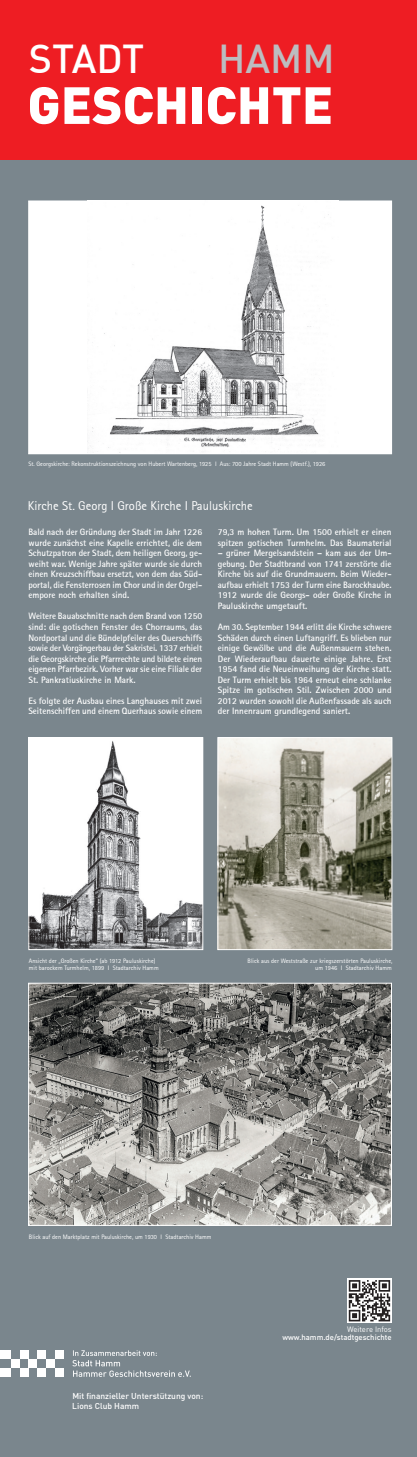
<style>
.page{position:relative;width:417px;height:1457px;background:#fff}
.page>*{position:absolute;margin:0;border:0;box-sizing:border-box;transform-origin:0 0}
.t1{font:900 51.45px "DIN";color:#fff}
.t2{font:500 39.55px "DIN";letter-spacing:-.01em;color:#fff}
.t3{font:500 39.55px "DIN";color:#bcbdc0}
.t4{font:12.6px "Agfa Rotis Sans Serif";color:#fff}
.t5{font:700 9.1px/10.5px "Agfa Rotis Sans Serif";color:#fff;text-align:justify}
.t6{font:500 8.4px/10.1px "DIN";color:#fff}
.t7{font:500 7.7px "DIN";color:#fff}
.t8{font:7.7px "DIN";color:#fff}
.t9{font:6.3px/7px "Agfa Rotis Sans Serif";color:#fff;text-align:right}
</style>
<div class="page">
<div style="left:0;top:160px;width:417px;height:1296px;background:#7a868d"></div>
<div style="left:0;top:0;width:417px;height:159px;background:#ee1d23"></div>
<div style="left:0;top:1350px;width:11px;height:9px;background:#fff"></div>
<div style="left:20px;top:1350px;width:8px;height:9px;background:#fff"></div>
<div style="left:37px;top:1350px;width:9px;height:9px;background:#fff"></div>
<div style="left:55px;top:1350px;width:9px;height:9px;background:#fff"></div>
<div style="left:46px;top:1359px;width:9px;height:9px;background:#fff"></div>
<div style="left:11px;top:1359px;width:9px;height:9px;background:#fff"></div>
<div style="left:28px;top:1359px;width:9px;height:9px;background:#fff"></div>
<div style="left:0;top:1368px;width:11px;height:8px;background:#fff"></div>
<div style="left:20px;top:1368px;width:8px;height:8px;background:#fff"></div>
<div style="left:37px;top:1368px;width:9px;height:8px;background:#fff"></div>
<div style="left:55px;top:1368px;width:9px;height:8px;background:#fff"></div>
<svg style="left:72px;top:1350px;width:119px;height:26px"></svg>
<svg style="left:347px;top:1278px;width:44px;height:45px"></svg>
<svg style="left:348px;top:1280px;width:42px;height:41px;background:#8b898a"></svg>
<img style="left:31px;top:739px;width:170px;height:208px">
<div style="left:29px;top:737px;width:174px;height:212px;border:1px solid #fff"></div>
<img style="left:220px;top:739px;width:170px;height:208px">
<div style="left:218px;top:737px;width:174px;height:212px;border:1px solid #fff"></div>
<img style="left:30px;top:985px;width:359px;height:238px">
<div style="left:28px;top:983px;width:363px;height:242px;border:1px solid #fff"></div>
<div style="left:29px;top:201px;width:362px;height:253px;background:#fff"></div>
<img style="left:92px;top:205px;width:237px;height:245px">
<h2 class="t2" style="left:29px;top:38px;width:117px">STADT</h2>
<h2 class="t3" style="left:218px;top:38px;width:118px">HAMM</h2>
<h1 class="t1" style="left:27px;top:79px;width:307px">GESCHICHTE</h1>
<p class="t9" style="left:28px;top:460px;width:298px">St. Georgskirche: Rekonstruktionszeichnung von Hubert Wartenberg, 1925 I Aus: 700 Jahre Stadt Hamm (Westf.), 1926</p>
<h3 class="t4" style="left:28px;top:497px;width:226px">Kirche St. Georg I Große Kirche I Pauluskirche</h3>
<p class="t5" style="left:28px;top:527px;width:175px">Bald nach der Gründung der Stadt im Jahr 1226 wurde zunächst eine Kapelle errichtet, die dem Schutzpatron der Stadt, dem heiligen Georg, ge&shy;weiht war. Wenige Jahre später wurde sie durch einen Kreuzschiffbau ersetzt, von dem das Süd&shy;portal, die Fensterrosen im Chor und in der Orgel&shy;empore noch erhalten sind.</p>
<p class="t5" style="left:28px;top:611px;width:175px">Weitere Bauabschnitte nach dem Brand von 1250 sind: die gotischen Fenster des Chorraums, das Nordportal und die Bündelpfeiler des Querschiffs sowie der Vorgängerbau der Sakristei. 1337 erhielt die Georgskirche die Pfarrrechte und bildete einen eigenen Pfarrbezirk. Vorher war sie eine Filiale der St. Pankratiuskirche in Mark.</p>
<p class="t5" style="left:28px;top:695px;width:175px">Es folgte der Ausbau eines Langhauses mit zwei<br>Seitenschiffen und einem Querhaus sowie einem</p>
<p class="t5" style="left:218px;top:527px;width:175px">79,3 m hohen Turm. Um 1500 erhielt er einen spitzen gotischen Turmhelm. Das Baumaterial</p>
<p class="t5" style="left:218px;top:548px;width:175px">– grüner Mergelsandstein – kam aus der Um&shy;gebung. Der Stadtbrand von 1741 zerstörte die Kirche bis auf die Grundmauern. Beim Wieder&shy;aufbau erhielt 1753 der Turm eine Barockhaube.<br>1912 wurde die Georgs- oder Große Kirche in Pauluskirche umgetauft.</p>
<p class="t5" style="left:218px;top:621px;width:175px">Am 30. September 1944 erlitt die Kirche schwere Schäden durch einen Luftangriff. Es blieben nur einige Gewölbe und die Außenmauern stehen.<br>Der Wiederaufbau dauerte einige Jahre. Erst 1954 fand die Neueinweihung der Kirche statt.<br>Der Turm erhielt bis 1964 erneut eine schlanke Spitze im gotischen Stil. Zwischen 2000 und 2012 wurden sowohl die Außenfassade als auch der Innenraum grundlegend saniert.</p>
<p class="t9" style="left:29px;top:957px;width:131px;text-align:left">Ansicht der „Großen Kirche“ (ab 1912 Pauluskirche) mit barockem Turmhelm, 1899 I Stadtarchiv Hamm</p>
<p class="t9" style="left:247px;top:957px;width:146px">Blick aus der Weststraße zur kriegszerstörten Pauluskirche, um 1946 I Stadtarchiv Hamm</p>
<p class="t9" style="left:29px;top:1232px;width:184px">Blick auf den Marktplatz mit Pauluskirche, um 1930 I Stadtarchiv Hamm</p>
<p class="t6" style="left:72px;top:1391px;width:132px">Mit finanzieller Unterstützung von:<br>Lions Club Hamm</p>
<p class="t8" style="left:347px;top:1324px;width:46px">Weitere Infos</p>
<p class="t7" style="left:282px;top:1333px;width:110px">www.hamm.de/stadtgeschichte</p>
</div>
